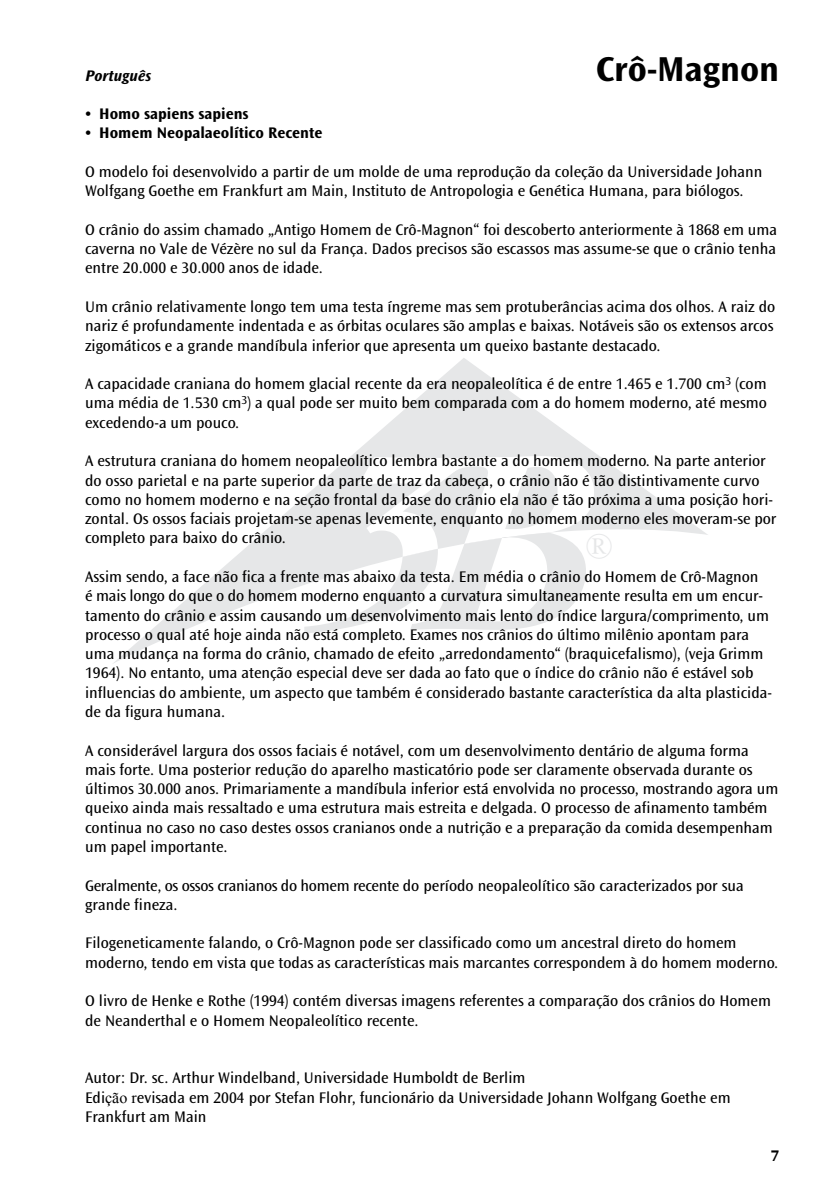
<style>
.page{position:relative;width:836px;height:1191px;background:#fff}
.page>*{position:absolute;margin:0;border:0;box-sizing:border-box;transform-origin:0 0}
.t1{font:36.2px "Perpetua";color:#e6e7e8}
.t2{font:700 36px "Ocean Sans Std";color:#000}
.t3{font:16px/19.2px "Ocean Sans Std";color:#000}
.t4{font:700 16px "Ocean Sans Std";color:#000}
.t5{font:italic 700 16px "Ocean Sans Std";color:#000}
.s1{font-family:"Times New Roman"}
</style>
<div class="page">
<svg style="left:113px;top:358px;width:595px;height:306px"></svg>
<svg style="left:304px;top:456px;width:289px;height:177px"></svg>
<p class="t5" style="left:85px;top:66px;width:67px">Português</p>
<h2 class="t2" style="left:595px;top:49px;width:184px">Crô-Magnon</h2>
<p class="t4" style="left:85px;top:105px;width:165px">• Homo sapiens sapiens</p>
<p class="t4" style="left:85px;top:124px;width:239px">• Homem Neopalaeolítico Recente</p>
<p class="t3" style="left:85px;top:162px;width:678px">O modelo foi desenvolvido a partir de um molde de uma reprodução da coleção da Universidade Johann<br>Wolfgang Goethe em Frankfurt am Main, Instituto de Antropologia e Genética Humana, para biólogos.</p>
<p class="t3" style="left:85px;top:220px;width:693px;text-align:justify">O crânio do assim chamado „Antigo Homem de Crô-Magnon“ foi descoberto anteriormente à 1868 em uma caverna no Vale de Vézère no sul da França. Dados precisos são escassos mas assume-se que o crânio tenha entre 20.000 e 30.000 anos de idade.</p>
<p class="t3" style="left:85px;top:297px;width:691px;text-align:justify">Um crânio relativamente longo tem uma testa íngreme mas sem protuberâncias acima dos olhos. A raiz do nariz é profundamente indentada e as órbitas oculares são amplas e baixas. Notáveis são os extensos arcos zigomáticos e a grande mandíbula inferior que apresenta um queixo bastante destacado.</p>
<p class="t3" style="left:85px;top:374px;width:682px;text-align:justify">A capacidade craniana do homem glacial recente da era neopaleolítica é de entre 1.465 e 1.700 cm<sup>3</sup> (com uma média de 1.530 cm<sup>3</sup>) a qual pode ser muito bem comparada com a do homem moderno, até mesmo excedendo-a um pouco.</p>
<p class="t3" style="left:85px;top:451px;width:692px">A estrutura craniana do homem neopaleolítico lembra bastante a do homem moderno. Na parte anterior do osso parietal e na parte superior da parte de traz da cabeça, o crânio não é tão distintivamente curvo como no homem moderno e na seção frontal da base do crânio ela não é tão próxima a uma posição hori&shy;zontal. Os ossos faciais projetam-se apenas levemente, enquanto no homem moderno eles moveram-se por completo para baixo do crânio.</p>
<p class="t3" style="left:85px;top:567px;width:688px">Assim sendo, a face não fica a frente mas abaixo da testa. Em média o crânio do Homem de Crô-Magnon<br>é mais longo do que o do homem moderno enquanto a curvatura simultaneamente resulta em um encur&shy;tamento do crânio e assim causando um desenvolvimento mais lento do índice largura/comprimento, um processo o qual até hoje ainda não está completo. Exames nos crânios do último milênio apontam para uma mudança na forma do crânio, chamado de efeito „arredondamento“ (braquicefalismo), (veja Grimm 1964). No entanto, uma atenção especial deve ser dada ao fato que o índice do crânio não é estável sob influencias do ambiente, um aspecto que também é considerado bastante característica da alta plasticida&shy;de da figura humana.</p>
<p class="t3" style="left:85px;top:741px;width:694px">A considerável largura dos ossos faciais é notável, com um desenvolvimento dentário de alguma forma mais forte. Uma posterior redução do aparelho masticatório pode ser claramente observada durante os últimos 30.000 anos. Primariamente a mandíbula inferior está envolvida no processo, mostrando agora um queixo ainda mais ressaltado e uma estrutura mais estreita e delgada. O processo de afinamento também continua no caso no caso destes ossos cranianos onde a nutrição e a preparação da comida desempenham um papel importante.</p>
<p class="t3" style="left:85px;top:876px;width:659px">Geralmente, os ossos cranianos do homem recente do período neopaleolítico são caracterizados por sua grande fineza.</p>
<p class="t3" style="left:85px;top:933px;width:694px">Filogeneticamente falando, o Crô-Magnon pode ser classificado como um ancestral direto do homem moderno, tendo em vista que todas as características mais marcantes correspondem à do homem moderno.</p>
<p class="t3" style="left:85px;top:991px;width:687px">O livro de Henke e Rothe (1994) contém diversas imagens referentes a comparação dos crânios do Homem de Neanderthal e o Homem Neopaleolítico recente.</p>
<h1 class="t1" style="left:585px;top:529px;width:29px">®</h1>
<p class="t3" style="left:85px;top:1068px;width:646px">Autor: Dr. sc. Arthur Windelband, Universidade Humboldt de Berlim<br>Edi<span class="s1">ção r</span>evisada em 2004 por Stefan Flohr, funcionário da Universidade Johann Wolfgang Goethe em<br>Frankfurt am Main</p>
<p class="t4" style="left:770px;top:1146px;width:10px">7</p>
</div>
